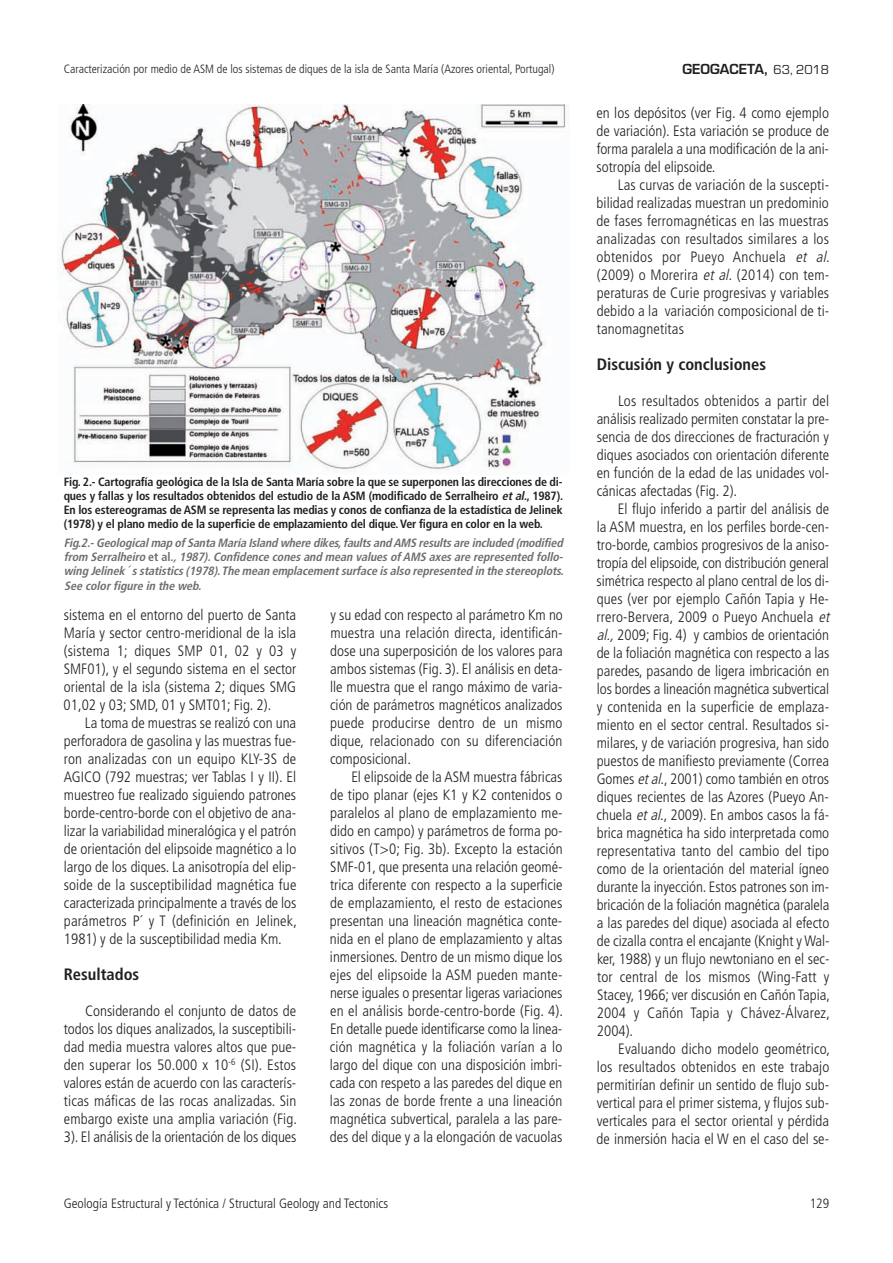
<style>
.page{position:relative;width:893px;height:1263px;background:#fff}
.page>*{position:absolute;margin:0;border:0;box-sizing:border-box;transform-origin:0 0}
.t1{font:700 condensed 16.5px "Frutiger LT Std";color:#231f20}
.t2{font:300 condensed 15px/18px "Frutiger LT Std";color:#231f20;text-align:justify}
.t3{font:300 condensed 13.5px "Frutiger LT Std";color:#231f20}
.t4{font:600 13.5px "Eurostile";color:#231f20}
.t5{font:700 condensed 12px/14.2px "Frutiger";letter-spacing:-.015em;color:#231f20;text-align:justify}
.t6{font:italic 700 condensed 12px/14.2px "Frutiger";letter-spacing:-.005em;color:#6c6d70;text-align:justify}
.t7{font:300 condensed 12px "Frutiger LT Std";color:#231f20}
.s1{font-style:italic}
.s2{font-style:normal}
.s3{font-family:"Lucida Grande";font-weight:400;font-stretch:normal}
.s4{font-weight:400}
</style>
<div class="page">
<img style="left:57px;top:105px;width:509px;height:368px">
<p class="t7" style="left:64px;top:64px;width:492px">Caracterización por medio de ASM de los sistemas de diques de la isla de Santa María (Azores oriental, Portugal)</p>
<p class="t5" style="left:64px;top:475px;width:501px">Fig. 2.- Cartografía geológica de la Isla de Santa María sobre la que se superponen las direcciones de di&shy;ques y fallas y los resultados obtenidos del estudio de la ASM (modificado de Serralheiro <span class="s1">etal.</span>, 1987).<br>En los estereogramas de ASM se representa las medias y conos de confianza de la estadística de Jelinek (1978) y el plano medio de la superficie de emplazamiento del dique. Ver figura en color en la web.</p>
<p class="t6" style="left:64px;top:536px;width:504px">Fig.2.-Geologicalmap of Santa María Island where dikes,faultsand AMS resultsare included (modified from Serralheiro <span class="s2">e t a l .</span> ,1987).Confidence cones and mean values of AMS axes are represented follo&shy;wing Jelinek<span class="s3">´</span>s statistics (1978).The mean emplacementsurface is also represented in the stereoplots.<br>See colorfigure in the web.</p>
<p class="t2" style="left:64px;top:607px;width:234px">sistema en el entorno del puerto de Santa María y sector centro-meridional de la isla (sistema 1; diques SMP 01, 02 y 03 y SMF01), y el segundo sistema en el sector oriental de la isla (sistema 2; diques SMG 01,02 y 03; SMD, 01 y SMT01; Fig. 2).</p>
<p class="t2" style="left:64px;top:715px;width:235px;text-indent:21px">La toma de muestras se realizó con una perforadora de gasolina y las muestras fue&shy;ron analizadas con un equipo KLY-3S de AGICO (792 muestras; ver Tablas I y II). El muestreo fue realizado siguiendo patrones borde-centro-borde con el objetivo de ana&shy;lizar la variabilidad mineralógica y el patrón de orientación del elipsoide magnético a lo largo de los diques. La anisotropía del elip&shy;soide de la susceptibilidad magnética fue caracterizada principalmente a través de los parámetros P´ y T (definición en Jelinek, 1981) y de la susceptibilidad media Km.</p>
<p class="t1" style="left:64px;top:967px;width:77px">Resultados</p>
<p class="t2" style="left:64px;top:1003px;width:235px;text-indent:21px">Considerando el conjunto de datos de todos los diques analizados, la susceptibili&shy;dad media muestra valores altos que pue&shy;den superar los 50.000 x 10<sup>-6</sup> (SI). Estos valores están de acuerdo con las caracterís&shy;ticas máficas de las rocas analizadas. Sin embargo existe una amplia variación (Fig.<br>3). El análisis de la orientación de los diques</p>
<p class="t2" style="left:330px;top:607px;width:234px">y su edad con respecto al parámetro Km no muestra una relación directa, identificán&shy;dose una superposición de los valores para ambos sistemas (Fig. 3). El análisis en deta&shy;lle muestra que el rango máximo de varia&shy;ción de parámetros magnéticos analizados puede producirse dentro de un mismo dique, relacionado con su diferenciación composicional.</p>
<p class="t2" style="left:330px;top:769px;width:235px;text-indent:21px">El elipsoide de la ASM muestra fábricas de tipo planar (ejes K1 y K2 contenidos o paralelos al plano de emplazamiento me&shy;dido en campo) y parámetros de forma po&shy;sitivos (T&gt;0; Fig. 3b). Excepto la estación SMF-01, que presenta una relación geomé&shy;trica diferente con respecto a la superficie de emplazamiento, el resto de estaciones presentan una lineación magnética conte&shy;nida en el plano de emplazamiento y altas inmersiones. Dentro de un mismo dique los ejes del elipsoide la ASM pueden mante&shy;nerse iguales o presentar ligeras variaciones en el análisis borde-centro-borde (Fig. 4).<br>En detalle puede identificarse como la linea&shy;ción magnética y la foliación varían a lo largo del dique con una disposición imbri&shy;cada con respeto a las paredes del dique en las zonas de borde frente a una lineación magnética subvertical, paralela a las pare&shy;des del dique y a la elongación de vacuolas</p>
<p class="t4" style="left:682px;top:64px;width:148px">GEOGACETA, <span class="s4">63, 2018</span></p>
<p class="t2" style="left:596px;top:105px;width:234px">en los depósitos (ver Fig. 4 como ejemplo de variación). Esta variación se produce de forma paralela a una modificación de la ani&shy;sotropía del elipsoide.</p>
<p class="t2" style="left:596px;top:177px;width:235px;text-indent:21px">Las curvas de variación de la suscepti&shy;bilidad realizadas muestran un predominio de fases ferromagnéticas en las muestras analizadas con resultados similares a los obtenidos por Pueyo Anchuela <span class="s1">et al</span>. (2009) o Morerira <span class="s1">et al.</span>(2014) con tem&shy;peraturas de Curie progresivas y variables debido a la variación composicional de ti&shy;tanomagnetitas</p>
<p class="t1" style="left:597px;top:357px;width:171px">Discusión y conclusiones</p>
<p class="t2" style="left:597px;top:393px;width:234px;text-indent:21px">Los resultados obtenidos a partir del análisis realizado permiten constatar la pre&shy;sencia de dos direcciones de fracturación y diques asociados con orientación diferente en función de la edad de las unidades vol&shy;cánicas afectadas (Fig. 2).</p>
<p class="t2" style="left:596px;top:501px;width:237px;text-align:left;text-indent:21px">El flujo inferido a partir del análisis de la ASM muestra, en los perfiles borde-cen&shy;tro-borde, cambios progresivos de la aniso&shy;tropía del elipsoide, con distribución general simétrica respecto al plano central de los di&shy;ques (ver por ejemplo Cañón Tapia y He&shy;rrero-Bervera, 2009 o Pueyo Anchuela <span class="s1">et al.,</span>2009; Fig. 4) y cambios de orientación de la foliación magnética con respecto a las paredes, pasando de ligera imbricación en los bordes a lineación magnética subvertical y contenida en la superficie de emplaza&shy;miento en el sector central. Resultados si&shy;milares, y de variación progresiva, han sido puestos de manifiesto previamente (Correa Gomes <span class="s1">etal</span>., 2001) como también en otros diques recientes de las Azores (Pueyo An&shy;chuela <span class="s1">etal</span>., 2009). En ambos casos la fá&shy;brica magnética ha sido interpretada como representativa tanto del cambio del tipo como de la orientación del material ígneo durante la inyección. Estos patrones son im&shy;bricación de la foliación magnética (paralela a las paredes del dique) asociada al efecto de cizalla contra el encajante (Knight y Wal&shy;ker, 1988) y un flujo newtoniano en el sec&shy;tor central de los mismos (Wing-Fatt y Stacey, 1966; ver discusión en Cañón Tapia, 2004 y Cañón Tapia y Chávez-Álvarez, 2004).</p>
<p class="t2" style="left:597px;top:1041px;width:235px;text-indent:22px">Evaluando dicho modelo geométrico, los resultados obtenidos en este trabajo permitirían definir un sentido de flujo sub&shy;vertical para el primer sistema, y flujos sub&shy;verticales para el sector oriental y pérdida de inmersión hacia el W en el caso del se-</p>
<p class="t3" style="left:64px;top:1198px;width:326px">Geología Estructural y Tectónica / Structural Geology and Tectonics</p>
<p class="t3" style="left:810px;top:1198px;width:21px">129</p>
</div>
